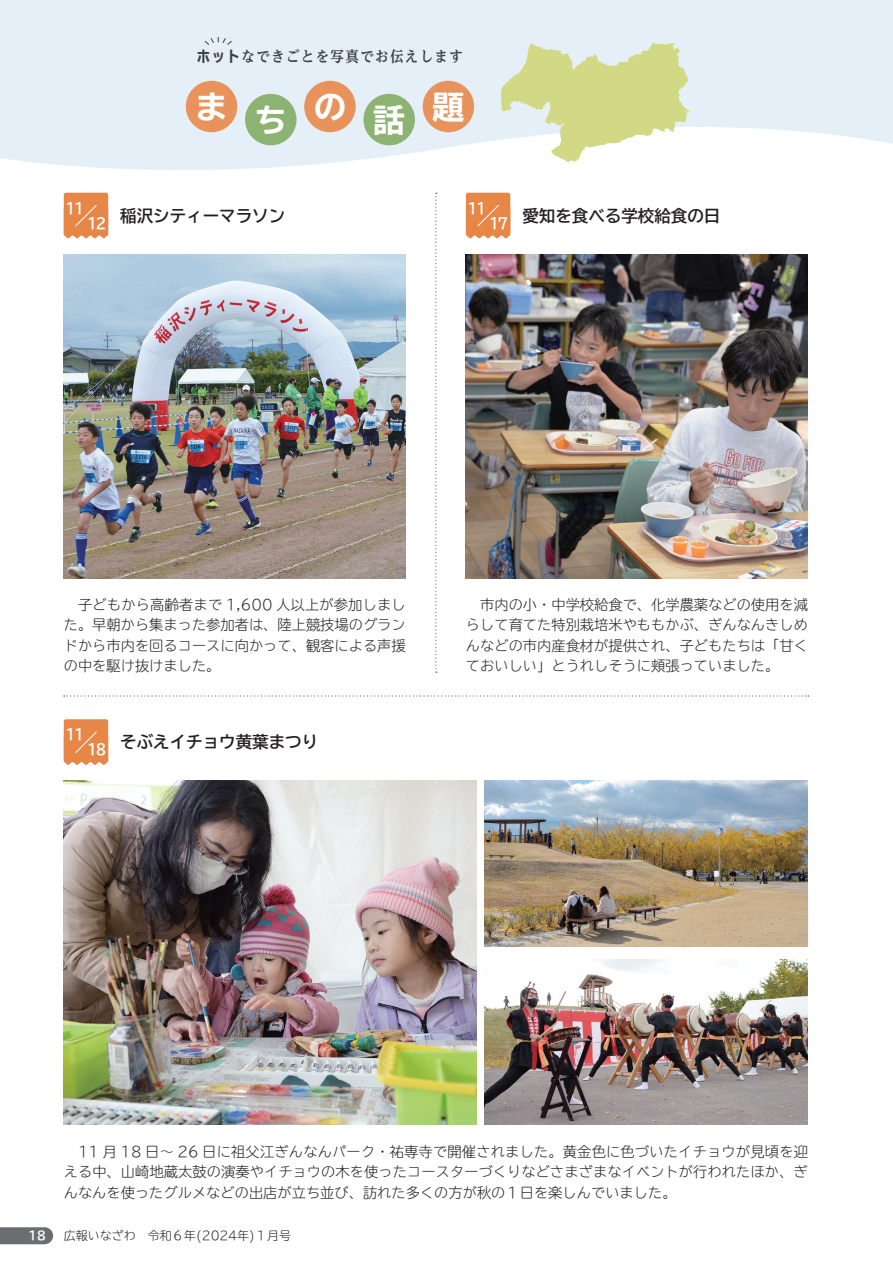
<style>
.page{position:relative;width:893px;height:1263px;background:#fff}
.page>*{position:absolute;margin:0;border:0;box-sizing:border-box;transform-origin:0 0}
.t1{font:700 expanded 31.95px "TBUD Go Std";letter-spacing:.855em;color:#fff}
.t2{font:700 16.5px "TBUD Go Std";color:#231f20}
.t3{font:700 15px "UD Reimin Pro";letter-spacing:.1em;color:#3e3e3f;scale:.9 1}
.t4{font:700 15px "TBUD Go Std";letter-spacing:-.15em;color:#fff;scale:.9 1}
.t5{font:300 14.25px/20.2px "TBUDR Go Std Super";color:#231f20;text-align:justify}
.t6{font:300 12px "TBUDR Go Std Super";color:#231f20}
.t7{font:700 12px "TBUD Go Std";color:#fff}
.s1{font-family:"TBUD Go Std";font-stretch:expanded}
</style>
<div class="page">
<svg style="left:0;top:0;width:893px;height:170px;background:#e6f0f8"></svg>
<svg style="left:501px;top:43px;width:189px;height:119px"></svg>
<div style="left:245px;top:94px;width:51px;height:51px;background:#8cb372;border-radius:50%"></div>
<div style="left:363px;top:94px;width:52px;height:51px;background:#8cb372;border-radius:50%"></div>
<div style="left:186px;top:81px;width:51px;height:51px;background:#e8935b;border-radius:50%"></div>
<div style="left:304px;top:81px;width:52px;height:51px;background:#e8935b;border-radius:50%"></div>
<div style="left:423px;top:81px;width:51px;height:51px;background:#e8935b;border-radius:50%"></div>
<svg style="left:204px;top:37px;width:28px;height:8px"></svg>
<svg style="left:64px;top:695px;width:745px;height:1px"></svg>
<img style="left:466px;top:254px;width:342px;height:324px">
<img style="left:64px;top:254px;width:342px;height:324px">
<div style="left:64px;top:719px;width:44px;height:43px;background:#e68748;border-radius:2px"></div>
<svg style="left:64px;top:731px;width:44px;height:34px"></svg>
<div style="left:64px;top:193px;width:44px;height:42px;background:#e68748;border-radius:2px"></div>
<svg style="left:64px;top:205px;width:44px;height:33px"></svg>
<div style="left:466px;top:193px;width:44px;height:42px;background:#e68748;border-radius:2px"></div>
<svg style="left:466px;top:205px;width:44px;height:33px"></svg>
<svg style="left:435px;top:193px;width:2px;height:480px"></svg>
<img style="left:485px;top:780px;width:323px;height:166px">
<img style="left:485px;top:959px;width:323px;height:166px">
<img style="left:64px;top:780px;width:412px;height:345px">
<svg style="left:0;top:1227px;width:53px;height:17px"></svg>
<p class="t3" style="left:197px;top:44px;width:297px"><span class="s1">ホット</span>なできごとを写真でお伝えします</p>
<h1 class="t1" style="left:196px;top:89px;width:270px">まちの話題</h1>
<p class="t4" style="left:65px;top:196px;width:23px">11</p>
<p class="t4" style="left:87px;top:211px;width:23px">12</p>
<p class="t4" style="left:468px;top:196px;width:23px">11</p>
<p class="t2" style="left:120px;top:202px;width:166px">稲沢シティーマラソン</p>
<p class="t2" style="left:522px;top:202px;width:199px">愛知を食べる学校給食の日</p>
<p class="t4" style="left:489px;top:211px;width:23px">17</p>
<p class="t5" style="left:64px;top:594px;width:344px">　子どもから高齢者まで 1,600 人以上が参加しました。早朝から集まった参加者は、陸上競技場のグランドから市内を回るコースに向かって、観客による声援の中を駆け抜けました。</p>
<p class="t5" style="left:466px;top:594px;width:343px">　市内の小・中学校給食で、化学農薬などの使用を減らして育てた特別栽培米やももかぶ、ぎんなんきしめんなどの市内産食材が提供され、子どもたちは「甘くておいしい」とうれしそうに頬張っていました。</p>
<p class="t4" style="left:65px;top:723px;width:23px">11</p>
<p class="t4" style="left:87px;top:738px;width:23px">18</p>
<p class="t2" style="left:120px;top:729px;width:199px">そぶえイチョウ黄葉まつり</p>
<p class="t5" style="left:64px;top:1141px;width:746px">　11 月 18 日～ 26 日に祖父江ぎんなんパーク・祐専寺で開催されました。黄金色に色づいたイチョウが見頃を迎える中、山崎地蔵太鼓の演奏やイチョウの木を使ったコースターづくりなどさまざまなイベントが行われたほか、ぎんなんを使ったグルメなどの出店が立ち並び、訪れた多くの方が秋の１日を楽しんでいました。</p>
<p class="t7" style="left:28px;top:1226px;width:20px">18</p>
<p class="t6" style="left:64px;top:1226px;width:229px">広報いなざわ　令和６年(2024年)１月号</p>
</div>
